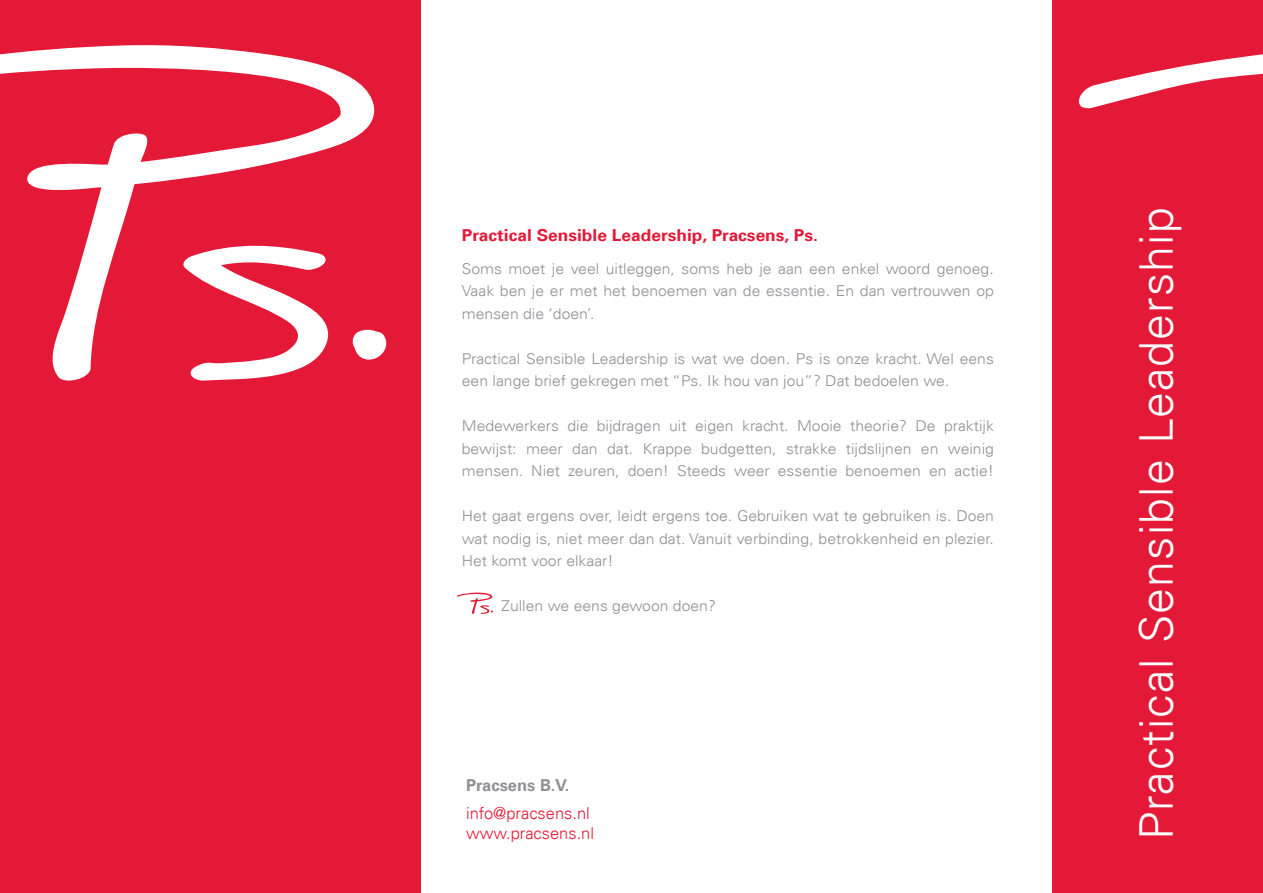
<style>
.page{position:relative;width:1263px;height:893px;background:#fff}
.page>*{position:absolute;margin:0;border:0;box-sizing:border-box;transform-origin:0 0}
.t1{font:300 46.5px "Univers LT";letter-spacing:.025em;color:#fff}
.t2{font:700 16.5px "Univers LT";color:#e31937;scale:1.05 1}
.t3{font:300 16.5px/19.5px "Univers LT";color:#e31937}
.t4{font:700 16.5px "Univers LT";color:#919195}
.t5{font:300 15px/22.5px "Univers LT";color:#919195;text-align:justify;scale:1.05 1}
</style>
<div class="page">
<div style="left:0;top:0;width:421px;height:893px;background:#e31937"></div>
<div style="left:1052px;top:0;width:211px;height:893px;background:#e31937"></div>
<svg style="left:374px;top:330px;width:12px;height:29px"></svg>
<svg style="left:0;top:45px;width:374px;height:336px"></svg>
<svg style="left:183px;top:246px;width:145px;height:135px"></svg>
<svg style="left:1079px;top:54px;width:184px;height:55px"></svg>
<svg style="left:457px;top:592px;width:36px;height:22px"></svg>
<p class="t2" style="left:462px;top:225px;width:341px">Practical Sensible Leadership, Pracsens, Ps.</p>
<p class="t5" style="left:462px;top:257px;width:508px">Soms moet je veel uitleggen, soms heb je aan een enkel woord genoeg.<br>Vaak ben je er met het benoemen van de essentie. En dan vertrouwen op mensen die ‘doen’.</p>
<p class="t5" style="left:462px;top:347px;width:508px">Practical Sensible Leadership is wat we doen. Ps is onze kracht. Wel eens een lange brief gekregen met “Ps. Ik hou van jou”? Dat bedoelen we.</p>
<p class="t5" style="left:462px;top:414px;width:508px">Medewerkers die bijdragen uit eigen kracht. Mooie theorie? De praktijk bewijst: meer dan dat. Krappe budgetten, strakke tijdslijnen en weinig mensen. Niet zeuren, doen! Steeds weer essentie benoemen en actie!</p>
<p class="t5" style="left:462px;top:504px;width:508px">Het gaat ergens over, leidt ergens toe. Gebruiken wat te gebruiken is. Doen wat nodig is, niet meer dan dat. Vanuit verbinding, betrokkenheid en plezier.<br>Het komt voor elkaar!</p>
<p class="t5" style="left:501px;top:594px;width:206px">Zullen we eens gewoon doen?</p>
<p class="t4" style="left:466px;top:775px;width:105px">Pracsens B.V.</p>
<p class="t3" style="left:466px;top:804px;width:130px">info@pracsens.nl www.pracsens.nl</p>
<h1 class="t1" style="left:1128px;top:840px;width:634px;rotate:-90deg">Practical Sensible Leadership</h1>
</div>
